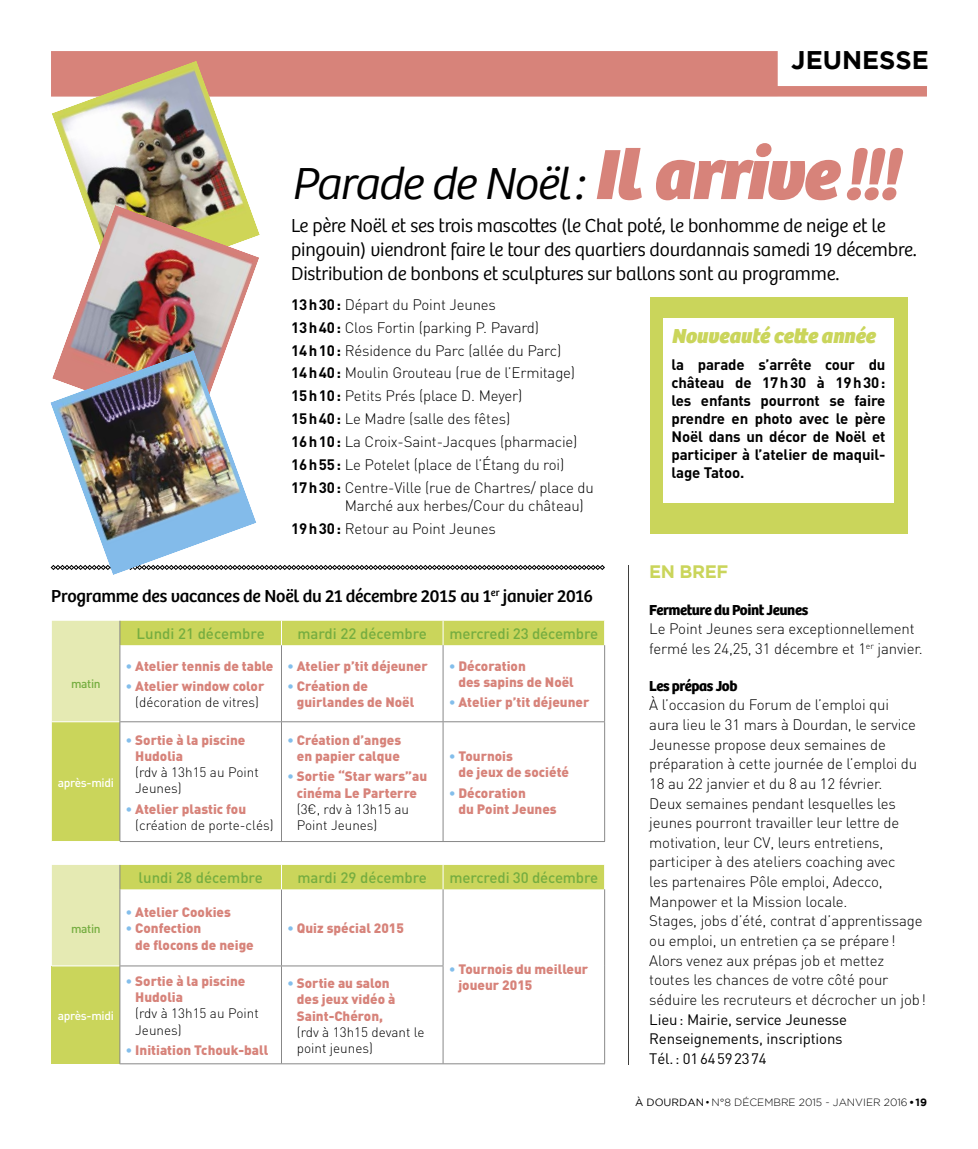
<style>
.page{position:relative;width:978px;height:1149px;background:#fff}
.page>*{position:absolute;margin:0;border:0;box-sizing:border-box;transform-origin:0 0}
.t1{font:italic 300 46.5px "Bree";letter-spacing:-.03em;color:#000}
.t2{font:700 25.5px "Gotham";color:#000}
.t3{font:italic 800 21px "Bree";letter-spacing:-.01em;color:#cad55b}
.t4{font:300 19.5px/24px "Bree";letter-spacing:-.01em;color:#000}
.t5{font:18px "Bree";letter-spacing:-.015em;color:#000}
.t6{font:700 18px "Gotham";letter-spacing:-.025em;color:#cad55b}
.t7{font:300 15px/19.6px "DIN";letter-spacing:-.01em;color:#000}
.t8{font:700 15px/18px "DIN";letter-spacing:-.01em;color:#000;text-align:justify}
.t9{font:500 15px "DIN";letter-spacing:-.005em;color:#75ad40}
.t10{font:15px/19.6px "DIN";letter-spacing:-.01em;color:#000}
.t11{font:700 15px "Bree";letter-spacing:-.025em;color:#000}
.t12{font:900 13.5px/16.2px "DIN";color:#d7837a}
.t13{font:300 13.5px/16.2px "DIN";color:#000}
.t14{font:500 12px "DIN";letter-spacing:-.025em;color:#fff}
.t15{font:500 12px "DIN";letter-spacing:-.025em;color:#75ad40}
.t16{font:300 10.5px "Gotham";color:#000}
.s1{font-weight:800;font-size:73.5px;color:#d7837a}
.s2{font-weight:700}
.s3{color:#83beeb}
.s4{font-weight:900;color:#83beeb}
.s5{font-weight:900;color:#d7837a}
.s6{font-weight:400}
</style>
<div class="page">
<svg style="left:51px;top:51px;width:876px;height:46px"></svg>
<svg style="left:257px;top:565px;width:348px;height:5px"></svg>
<img style="left:51px;top:60px;width:209px;height:175px">
<img style="left:52px;top:205px;width:207px;height:145px">
<img style="left:50px;top:350px;width:207px;height:225px">
<div style="left:650px;top:297px;width:258px;height:237px;background:#cad55b"></div>
<div style="left:663px;top:318px;width:231px;height:184px;background:#fff"></div>
<svg style="left:52px;top:620px;width:552px;height:220px"></svg>
<svg style="left:604px;top:620px;width:1px;height:25px"></svg>
<hr style="left:52px;top:721px;width:68px;height:1px;background:#fff">
<hr style="left:604px;top:645px;width:1px;height:76px;background:#888">
<hr style="left:120px;top:721px;width:323px;height:1px;background:#888">
<hr style="left:281px;top:722px;width:1px;height:118px;background:#888">
<hr style="left:443px;top:721px;width:162px;height:1px;background:#888">
<hr style="left:443px;top:722px;width:1px;height:118px;background:#888">
<hr style="left:604px;top:722px;width:1px;height:118px;background:#888">
<hr style="left:120px;top:840px;width:485px;height:1px;background:#888">
<hr style="left:120px;top:721px;width:1px;height:119px;background:#868686">
<svg style="left:52px;top:620px;width:392px;height:101px"></svg>
<div style="left:52px;top:965px;width:68px;height:98px;background:#cad55b"></div>
<hr style="left:52px;top:965px;width:68px;height:1px;background:#fff">
<hr style="left:120px;top:965px;width:323px;height:1px;background:#888">
<hr style="left:281px;top:966px;width:1px;height:97px;background:#888">
<hr style="left:443px;top:966px;width:1px;height:97px;background:#888">
<hr style="left:604px;top:965px;width:1px;height:98px;background:#888">
<hr style="left:120px;top:1063px;width:485px;height:1px;background:#888">
<hr style="left:120px;top:965px;width:1px;height:98px;background:#868686">
<svg style="left:52px;top:864px;width:553px;height:101px"></svg>
<hr style="left:628px;top:565px;width:1px;height:498px;background:#3f3f3e">
<h2 class="t2" style="left:791px;top:50px;width:139px">JEUNESSE</h2>
<h1 class="t1" style="left:291px;top:166px;width:609px">Parade de Noël : <span class="s1">Il arrive !!!</span></h1>
<h3 class="t4" style="left:291px;top:215px;width:627px">Le père Noël et ses trois masco-es (le Chat poté, le bonhomme de neige et le pingouin) viendront faire le tour des quartiers dourdannais samedi 19 décembre.<br>Distribution de bonbons et sculptures sur ballons sont au programme.</h3>
<p class="t7" style="left:291px;top:294px;width:304px;line-height:23px"><span class="s2">13 h 30 :</span> Départ du Point Jeunes<br><span class="s2">13 h 40 :</span> Clos Fortin (parking P. Pavard)<br><span class="s2">14 h 10 :</span> Résidence du Parc (allée du Parc)<br><span class="s2">14 h 40 :</span> Moulin Grouteau (rue de l’Ermitage)<br><span class="s2">15 h 10 :</span> Petits Prés (place D. Meyer)<br><span class="s2">15 h 40 :</span> Le Madre (salle des fêtes)<br><span class="s2">16 h 10 :</span> La Croix-Saint-Jacques (pharmacie)<br><span class="s2">16 h 55 :</span> Le Potelet (place de l’Étang du roi)<br><span class="s2">17 h 30 :</span> Centre-Ville (rue de Chartres/ place du</p>
<p class="t7" style="left:291px;top:496px;width:294px;line-height:23px;text-indent:54px">Marché aux herbes/Cour du château)<br><span class="s2">19 h 30 :</span> Retour au Point Jeunes</p>
<h3 class="t3" style="left:671px;top:327px;width:205px">Nouveauté ce-e année</h3>
<p class="t8" style="left:671px;top:356px;width:216px">la parade s’arrête cour du château de 17 h 30 à 19 h 30 : les enfants pourront se faire prendre en photo avec le père Noël dans un décor de Noël et participer à l’atelier de maquil&shy;lage Tatoo.</p>
<p class="t5" style="left:51px;top:588px;width:543px">Programme des vacances de Noël du 21 décembre 2015 au 1<sup>er</sup> janvier 2016</p>
<p class="t15" style="left:71px;top:679px;width:31px">matin</p>
<p class="t14" style="left:58px;top:777px;width:58px">après-midi</p>
<p class="t9" style="left:137px;top:628px;width:130px">Lundi 21 décembre</p>
<p class="t9" style="left:297px;top:628px;width:131px">mardi 22 décembre</p>
<p class="t9" style="left:449px;top:628px;width:150px">mercredi 23 décembre</p>
<p class="t12" style="left:126px;top:658px;width:149px"><span class="s3">•</span> Atelier tennis de table</p>
<p class="t13" style="left:126px;top:679px;width:140px;text-align:center"><span class="s4">•</span> <span class="s5">Atelier window color </span>(décoration de vitres)</p>
<p class="t12" style="left:135px;top:732px;width:112px;text-indent:-9px"><span class="s3">•</span> Sortie à la piscine<br>Hudolia</p>
<p class="t13" style="left:135px;top:765px;width:125px">(rdv à 13h15 au Point<br>Jeunes)</p>
<p class="t13" style="left:135px;top:802px;width:140px;text-indent:-9px"><span class="s4">•</span> <span class="s5">Atelier plastic fou </span>(création de porte-clés)</p>
<p class="t12" style="left:287px;top:658px;width:142px"><span class="s3">•</span> Atelier p’tit déjeuner</p>
<p class="t12" style="left:297px;top:679px;width:119px;text-indent:-9px"><span class="s3">•</span> Création de guirlandes de Noël</p>
<p class="t12" style="left:287px;top:732px;width:115px;text-align:center"><span class="s3">•</span> Création d’anges en papier calque</p>
<p class="t12" style="left:287px;top:769px;width:141px;text-align:center"><span class="s3">•</span> Sortie “Star wars”au cinéma Le Parterre</p>
<p class="t13" style="left:297px;top:802px;width:114px">(3€, rdv à 13h15 au<br>Point Jeunes)</p>
<p class="t12" style="left:458px;top:658px;width:117px;text-indent:-9px"><span class="s3">•</span> Décoration<br>des sapins de Noël</p>
<p class="t12" style="left:449px;top:695px;width:142px"><span class="s3">•</span> Atelier p’tit déjeuner</p>
<p class="t12" style="left:458px;top:748px;width:112px;text-indent:-9px"><span class="s3">•</span> Tournois<br>de jeux de société</p>
<p class="t12" style="left:458px;top:785px;width:100px;text-indent:-9px"><span class="s3">•</span> Décoration<br>du Point Jeunes</p>
<p class="t15" style="left:71px;top:923px;width:31px">matin</p>
<p class="t14" style="left:58px;top:1010px;width:58px">après-midi</p>
<p class="t9" style="left:139px;top:872px;width:126px">lundi 28 décembre</p>
<p class="t9" style="left:297px;top:872px;width:131px">mardi 29 décembre</p>
<p class="t9" style="left:449px;top:872px;width:150px">mercredi 30 décembre</p>
<p class="t12" style="left:126px;top:905px;width:107px"><span class="s3">•</span> Atelier Cookies</p>
<p class="t12" style="left:135px;top:921px;width:120px;text-indent:-9px"><span class="s3">•</span> Confection<br>de flocons de neige</p>
<p class="t12" style="left:287px;top:921px;width:118px"><span class="s3">•</span> Quiz spécial 2015</p>
<p class="t12" style="left:135px;top:973px;width:112px;text-indent:-9px"><span class="s3">•</span> Sortie à la piscine<br>Hudolia</p>
<p class="t13" style="left:135px;top:1006px;width:125px">(rdv à 13h15 au Point<br>Jeunes)</p>
<p class="t12" style="left:126px;top:1042px;width:144px"><span class="s3">•</span> Initiation Tchouk-ball</p>
<p class="t12" style="left:297px;top:975px;width:100px;text-indent:-9px"><span class="s3">•</span> Sortie au salon des jeux vidéo à<br>Saint-Chéron,</p>
<p class="t13" style="left:297px;top:1025px;width:129px">(rdv à 13h15 devant le point jeunes)</p>
<p class="t12" style="left:458px;top:962px;width:131px;text-indent:-9px"><span class="s3">•</span> Tournois du meilleur joueur 2015</p>
<p class="t6" style="left:649px;top:564px;width:80px">EN BREF</p>
<p class="t11" style="left:649px;top:603px;width:160px">Fermeture du Point Jeunes</p>
<p class="t7" style="left:649px;top:620px;width:275px">Le Point Jeunes sera exceptionnellement fermé les 24,25, 31 décembre et 1<sup>er</sup> janvier.</p>
<p class="t11" style="left:649px;top:679px;width:90px">Les prépas Job</p>
<p class="t7" style="left:649px;top:696px;width:278px">À l’occasion du Forum de l’emploi qui<br>aura lieu le 31 mars à Dourdan, le service Jeunesse propose deux semaines de préparation à cette journée de l’emploi du 18 au 22 janvier et du 8 au 12 février.<br>Deux semaines pendant lesquelles les jeunes pourront travailler leur lettre de motivation, leur CV, leurs entretiens, participer à des ateliers coaching avec<br>les partenaires Pôle emploi, Adecco, Manpower et la Mission locale.<br>Stages, jobs d’été, contrat d’apprentissage ou emploi, un entretien ça se prépare !<br>Alors venez aux prépas job et mettez toutes les chances de votre côté pour séduire les recruteurs et décrocher un job !</p>
<p class="t10" style="left:649px;top:1010px;width:199px">Lieu : Mairie, service Jeunesse<br>Renseignements, inscriptions<br>Tél. : 01 64 59 23 74</p>
<p class="t16" style="left:635px;top:1098px;width:293px"><span class="s6">À DOURDAN</span> • N°8 DÉCEMBRE 2015 - JANVIER 2016 <span class="s2">• 19</span></p>
</div>
